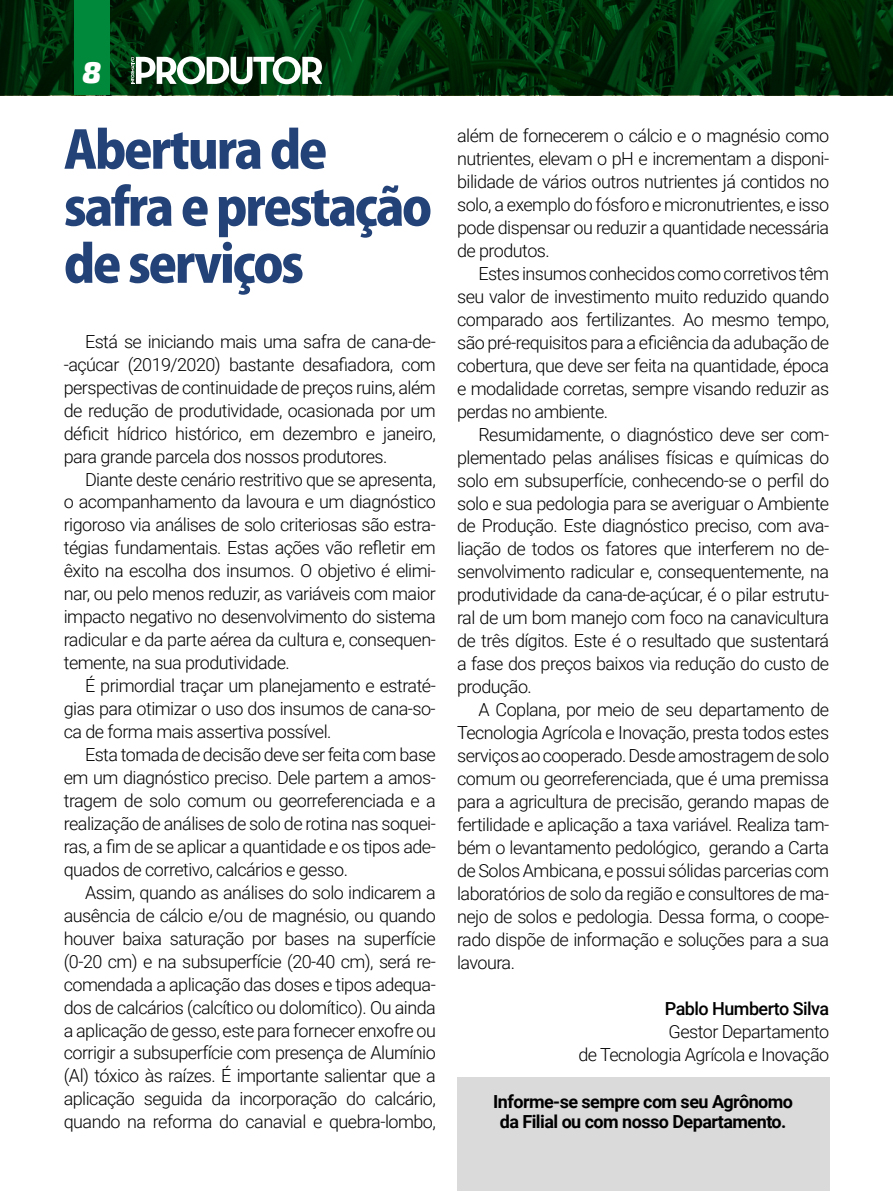
<style>
.page{position:relative;width:893px;height:1191px;background:#fff}
.page>*{position:absolute;margin:0;border:0;box-sizing:border-box;transform-origin:0 0}
.t1{font:800 51px/57px "Koz Go Pro";letter-spacing:-.045em;color:#234277}
.t2{font:italic 900 30px "Exo 2";color:#fff}
.t3{font:300 18px/23px "Roboto";letter-spacing:-.03em;color:#000;text-align:justify}
.t4{font:700 18px/20px "Roboto";letter-spacing:-.03em;color:#000;text-align:center}
.t5{font:500 18px "Roboto";letter-spacing:-.03em;color:#000}
</style>
<div class="page">
<img style="left:0;top:0;width:893px;height:95px">
<div style="left:74px;top:0;width:36px;height:95px;background:#00893a"></div>
<svg style="left:131px;top:56px;width:191px;height:28px"></svg>
<div style="left:457px;top:1076px;width:372px;height:115px;background:#dadada"></div>
<h2 class="t2" style="left:83px;top:54px;width:21px">8</h2>
<h1 class="t1" style="left:64px;top:125px;width:370px">Abertura de safra e prestação de serviços</h1>
<p class="t3" style="left:457px;top:124px;width:374px">além de fornecerem o cálcio e o magnésio como nutrientes, elevam o pH e incrementam a disponi&shy;bilidade de vários outros nutrientes já contidos no solo, a exemplo do fósforo e micronutrientes, e isso pode dispensar ou reduzir a quantidade necessária de produtos.</p>
<p class="t3" style="left:457px;top:261px;width:374px;text-indent:21px">Estes insumos conhecidos como corretivos têm seu valor de investimento muito reduzido quando comparado aos fertilizantes. Ao mesmo tempo, são pré-requisitos para a eficiência da adubação de cobertura, que deve ser feita na quantidade, época e modalidade corretas, sempre visando reduzir as perdas no ambiente.</p>
<p class="t3" style="left:457px;top:422px;width:374px;text-indent:21px">Resumidamente, o diagnóstico deve ser com&shy;plementado pelas análises físicas e químicas do solo em subsuperfície, conhecendo-se o perfil do solo e sua pedologia para se averiguar o Ambiente de Produção. Este diagnóstico preciso, com ava&shy;liação de todos os fatores que interferem no de&shy;senvolvimento radicular e, consequentemente, na produtividade da cana-de-açúcar, é o pilar estrutu&shy;ral de um bom manejo com foco na canavicultura de três dígitos. Este é o resultado que sustentará a fase dos preços baixos via redução do custo de produção.</p>
<p class="t3" style="left:457px;top:697px;width:374px;text-indent:21px">A Coplana, por meio de seu departamento de Tecnologia Agrícola e Inovação, presta todos estes serviços ao cooperado. Desde amostragem de solo comum ou georreferenciada, que é uma premissa para a agricultura de precisão, gerando mapas de fertilidade e aplicação a taxa variável. Realiza tam&shy;bém o levantamento pedológico, gerando a Carta de Solos Ambicana, e possui sólidas parcerias com laboratórios de solo da região e consultores de ma&shy;nejo de solos e pedologia. Dessa forma, o coope&shy;rado dispõe de informação e soluções para a sua lavoura.</p>
<p class="t5" style="left:665px;top:995px;width:166px">Pablo Humberto Silva</p>
<p class="t3" style="left:578px;top:1019px;width:252px;text-align:right">Gestor Departamento<br>de Tecnologia Agrícola e Inovação</p>
<p class="t4" style="left:493px;top:1090px;width:301px">Informe-se sempre com seu Agrônomo da Filial ou com nosso Departamento.</p>
<p class="t3" style="left:64px;top:329px;width:374px;text-indent:21px">Está se iniciando mais uma safra de cana-de--açúcar (2019/2020) bastante desafiadora, com perspectivas de continuidade de preços ruins, além de redução de produtividade, ocasionada por um déficit hídrico histórico, em dezembro e janeiro, para grande parcela dos nossos produtores.</p>
<p class="t3" style="left:64px;top:467px;width:374px;text-indent:21px">Diante deste cenário restritivo que se apresenta, o acompanhamento da lavoura e um diagnóstico rigoroso via análises de solo criteriosas são estra&shy;tégias fundamentais. Estas ações vão refletir em êxito na escolha dos insumos. O objetivo é elimi&shy;nar, ou pelo menos reduzir, as variáveis com maior impacto negativo no desenvolvimento do sistema radicular e da parte aérea da cultura e, consequen&shy;temente, na sua produtividade.</p>
<p class="t3" style="left:64px;top:673px;width:374px;text-indent:21px">É primordial traçar um planejamento e estraté&shy;gias para otimizar o uso dos insumos de cana-so&shy;ca de forma mais assertiva possível.</p>
<p class="t3" style="left:64px;top:742px;width:374px;text-indent:21px">Esta tomada de decisão deve ser feita com base em um diagnóstico preciso. Dele partem a amos&shy;tragem de solo comum ou georreferenciada e a realização de análises de solo de rotina nas soquei&shy;ras, a fim de se aplicar a quantidade e os tipos ade&shy;quados de corretivo, calcários e gesso.</p>
<p class="t3" style="left:64px;top:880px;width:374px;text-indent:21px">Assim, quando as análises do solo indicarem a ausência de cálcio e/ou de magnésio, ou quando houver baixa saturação por bases na superfície (0-20 cm) e na subsuperfície (20-40 cm), será re&shy;comendada a aplicação das doses e tipos adequa&shy;dos de calcários (calcítico ou dolomítico). Ou ainda a aplicação de gesso, este para fornecer enxofre ou corrigir a subsuperfície com presença de Alumínio (Al) tóxico às raízes. É importante salientar que a aplicação seguida da incorporação do calcário, quando na reforma do canavial e quebra-lombo,</p>
</div>
